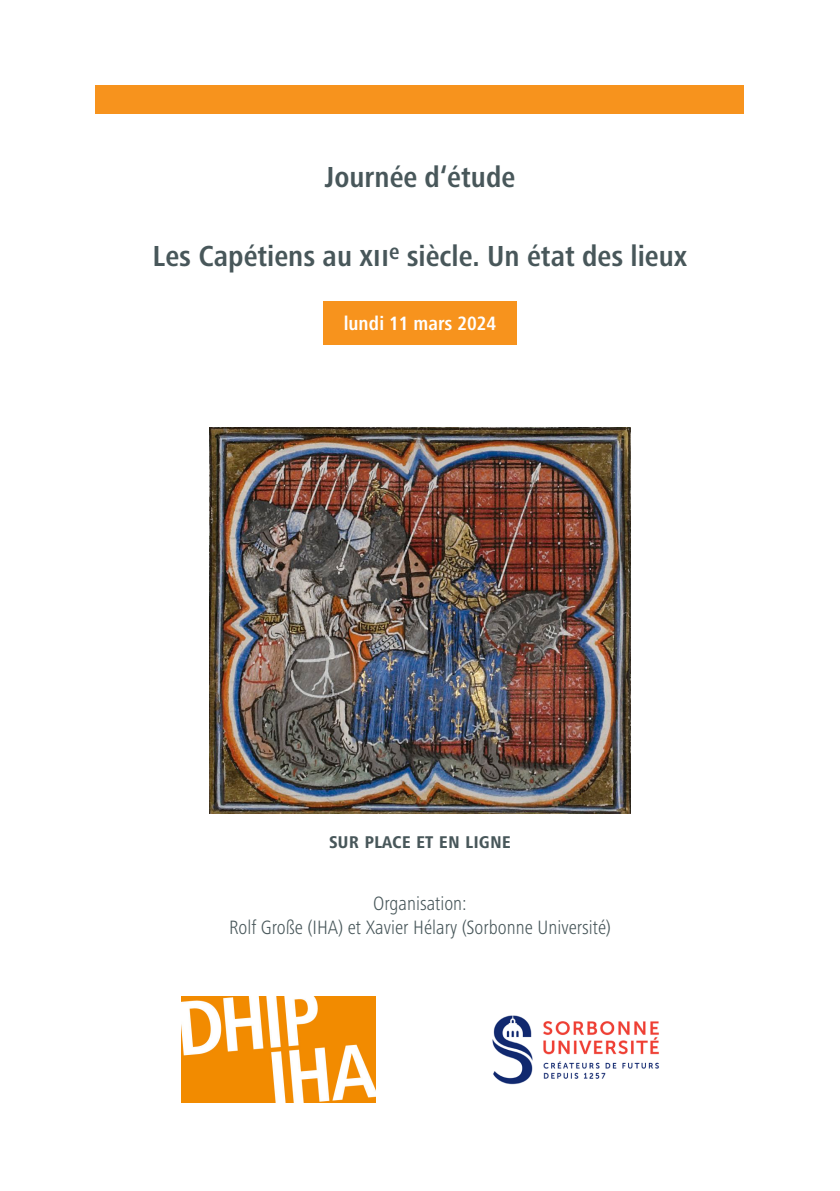
<style>
.page{position:relative;width:840px;height:1191px;background:#fff}
.page>*{position:absolute;margin:0;border:0;box-sizing:border-box;transform-origin:0 0}
.Titel_15pt{font:700 condensed 30px "Frutiger Next Pro";color:#48575a}
.Titel_11pt{font:700 condensed 22px "Frutiger Next Pro";color:#48575a}
.Titel_11pt-2{font:300 condensed 20px/24px "Frutiger Next Pro";color:#48575a;text-align:center}
.Info_block_10pt{font:700 condensed 20px "Frutiger Next Pro";color:#fff}
</style>
<div class="page">
<div style="left:96px;top:85px;width:647px;height:28px;background:#f7931d"></div>
<div style="left:323px;top:301px;width:193px;height:44px;background:#f7931d"></div>
<img style="left:209px;top:427px;width:421px;height:386px">
<img style="left:492px;top:1015px;width:167px;height:70px">
<img style="left:181px;top:996px;width:194px;height:106px">
<p class="Titel_15pt" style="left:324px;top:159px;width:192px">Journée d‘étude</p>
<p class="Titel_15pt" style="left:152px;top:239px;width:536px">Les Capétiens au XII<sup>e</sup> siècle. Un état des lieux</p>
<p class="Info_block_10pt" style="left:343px;top:312px;width:154px">lundi 11 mars 2024</p>
<p class="Titel_11pt" style="left:329px;top:827px;width:183px">Sur place et en ligne</p>
<p class="Titel_11pt-2" style="left:229px;top:891px;width:383px">Organisation:<br>Rolf Große (IHA) et Xavier Hélary (Sorbonne Université)</p>
</div>
